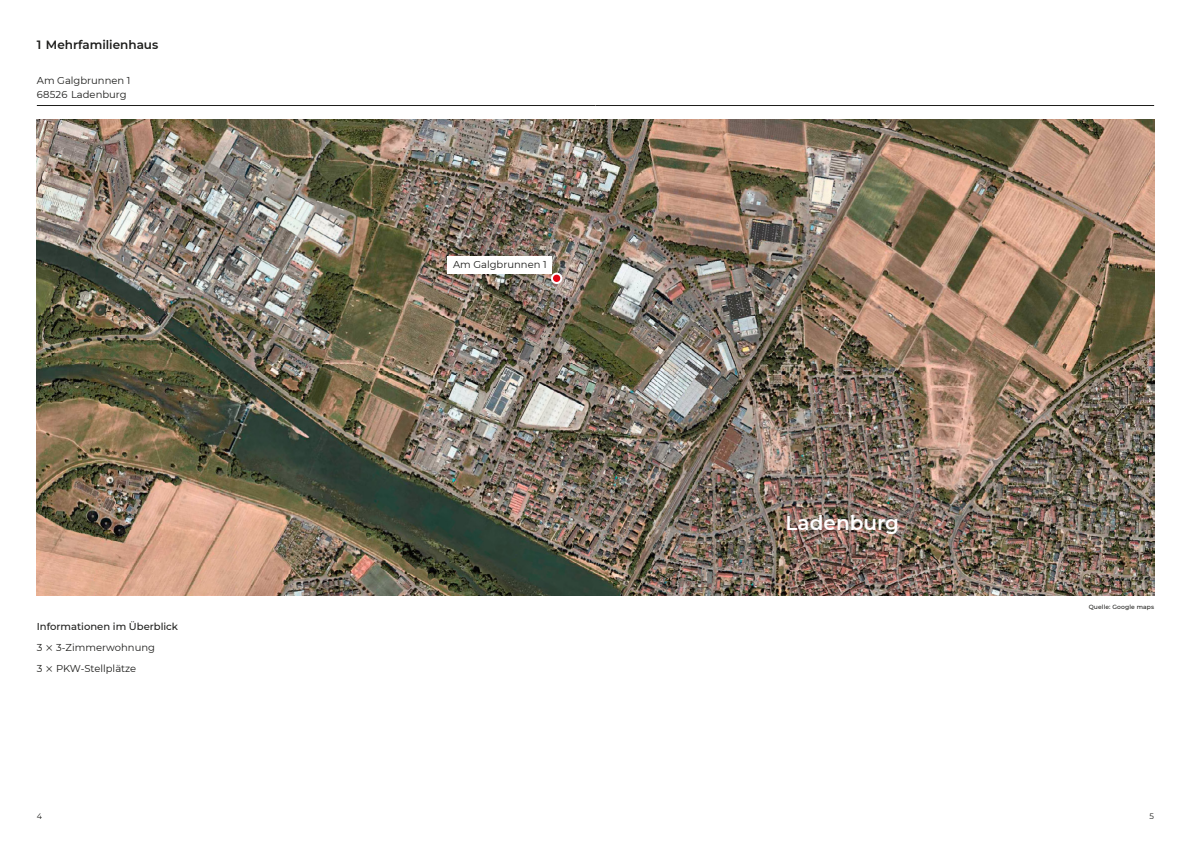
<style>
.page{position:relative;width:1191px;height:842px;background:#fff}
.page>*{position:absolute;margin:0;border:0;box-sizing:border-box;transform-origin:0 0}
.t1{font:600 20px "Montserrat";color:#fff}
.t2{font:600 12px "Montserrat";color:#1d1d1b}
.t3{font:10px/21px "Montserrat";color:#1d1d1b}
.t4{font:8px "Montserrat";color:#1d1d1b}
.t5{font:500 6px "Montserrat";letter-spacing:.02em;color:#1d1d1b}
.s1{font-weight:500}
.s2{font-family:"European Pi Two"}
</style>
<div class="page">
<hr style="left:595px;top:105px;width:559px;height:1px;background:#1d1d1b">
<hr style="left:37px;top:105px;width:558px;height:1px;background:#1d1d1b">
<img style="left:37px;top:119px;width:1117px;height:476px">
<div style="left:552px;top:274px;width:9px;height:9px;background:#e30613;border-radius:50%"></div>
<div style="left:551px;top:273px;width:11px;height:11px;border:2px solid #fff;border-radius:50%"></div>
<div style="left:447px;top:256px;width:105px;height:17px;background:#fff"></div>
<p class="t2" style="left:37px;top:36px;width:123px">1 Mehrfamilienhaus</p>
<p class="t3" style="left:37px;top:73px;width:95px;line-height:14px">Am Galgbrunnen 1<br>68526 Ladenburg</p>
<p class="t3" style="left:37px;top:616px;width:143px"><span class="s1">Informationen im Überblick<br></span>3 <span class="s2">u</span> 3-Zimmerwohnung<br>3 <span class="s2">u</span> PKW-Stellplätze</p>
<p class="t3" style="left:453px;top:254px;width:95px">Am Galgbrunnen 1</p>
<h1 class="t1" style="left:785px;top:509px;width:115px">Ladenburg</h1>
<p class="t5" style="left:1088px;top:603px;width:67px">Quelle: Google maps</p>
<p class="t4" style="left:37px;top:811px;width:7px">4</p>
<p class="t4" style="left:1149px;top:811px;width:6px">5</p>
</div>
